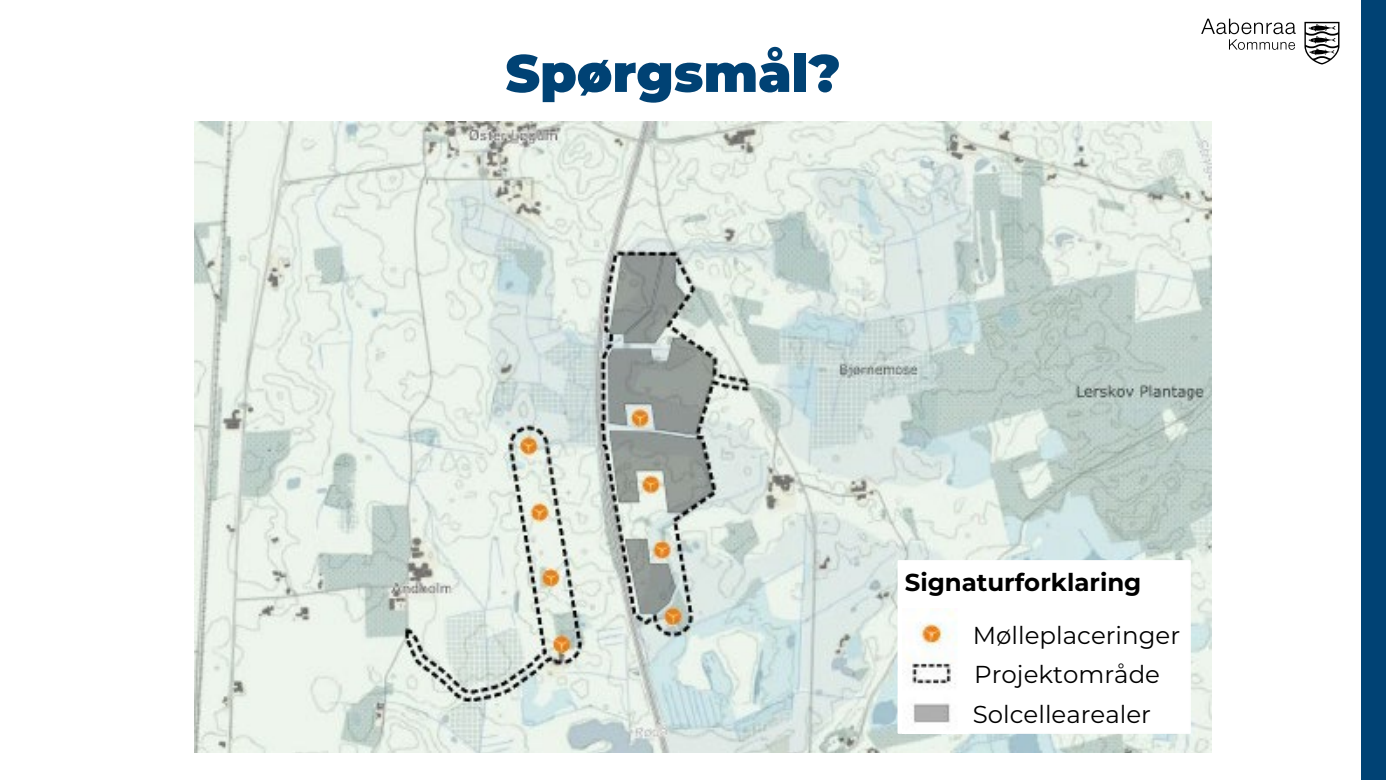
<style>
.page{position:relative;width:1386px;height:780px;background:#fff}
.page>*{position:absolute;margin:0;border:0;box-sizing:border-box;transform-origin:0 0}
.t1{font:900 52.5px "Montserrat";color:#004274}
.t2{font:24.5px "Montserrat";color:#000}
.t3{font:700 24.5px "Montserrat";color:#000}
</style>
<div class="page">
<div style="left:1360px;top:0;width:25px;height:779px;background:#004274"></div>
<svg style="left:1201px;top:19px;width:94px;height:31px"></svg>
<svg style="left:1304px;top:22px;width:35px;height:42px"></svg>
<img style="left:194px;top:122px;width:1017px;height:630px">
<div style="left:897px;top:560px;width:293px;height:173px;background:#fff"></div>
<img style="left:902px;top:608px;width:65px;height:125px">
<p class="t1" style="left:505px;top:34px;width:336px">Spørgsmål?</p>
<p class="t3" style="left:904px;top:564px;width:238px">Signaturforklaring</p>
<p class="t2" style="left:972px;top:618px;width:209px">Mølleplaceringer</p>
<p class="t2" style="left:974px;top:657px;width:187px">Projektområde</p>
<p class="t2" style="left:972px;top:697px;width:180px">Solcellearealer</p>
</div>
